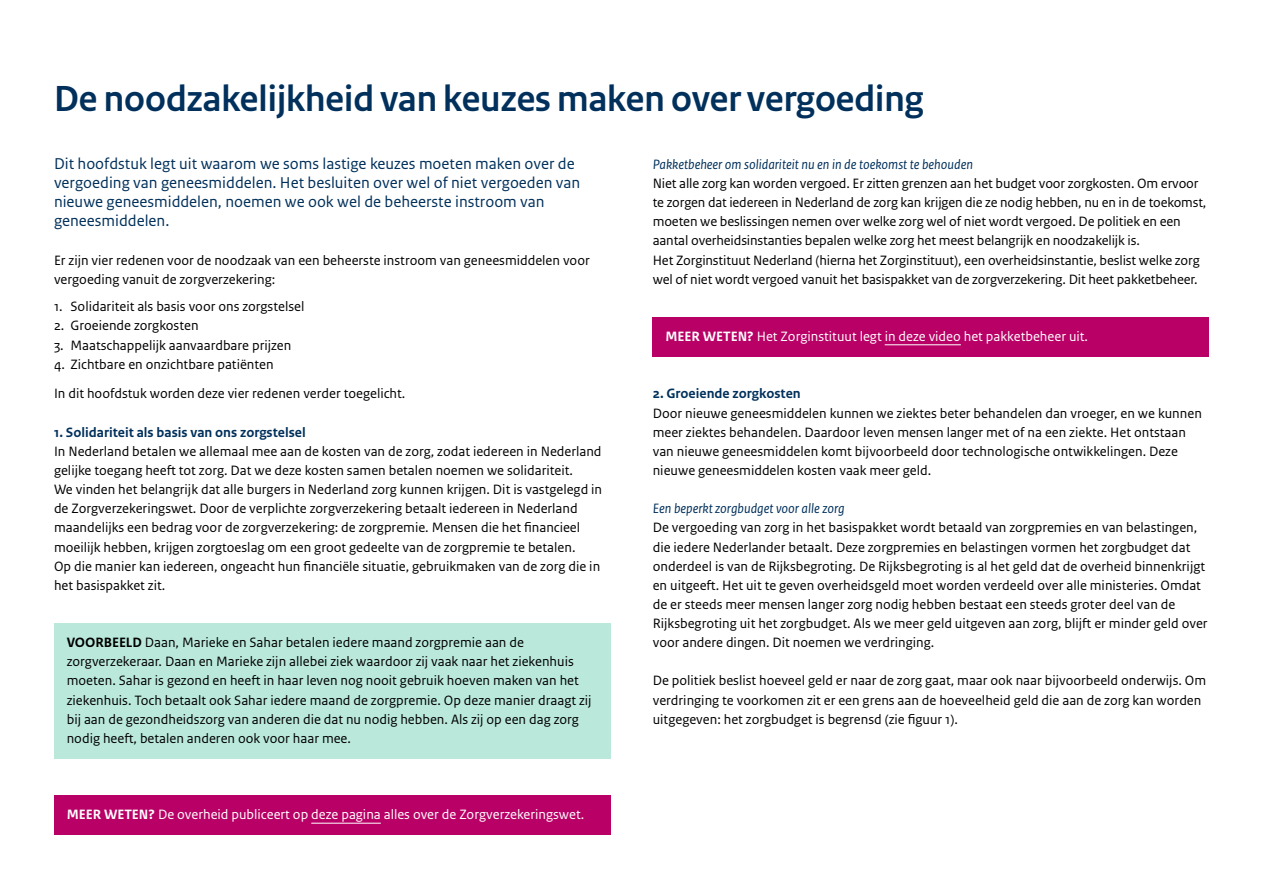
<style>
.page{position:relative;width:1263px;height:893px;background:#fff}
.page>*{position:absolute;margin:0;border:0;box-sizing:border-box;transform-origin:0 0}
._03_RO_Kop{font:700 38.25px "Rijksoverheid Sans Heading";color:#00305b}
._09_RO_Inleiding{font:16.5px/19.2px "Rijksoverheid Sans Text";color:#00305b}
._10_RO_Broodtekst_Sans{font:14.25px/19.2px "Rijksoverheid Sans Text";color:#000}
._10_RO_Kadertekst_Sans{font:14.25px/19.2px "Rijksoverheid Sans Text";color:#000}
._10_RO_Kadertekst_Sans_donkerblauw{font:14.25px "Rijksoverheid Sans Text";color:#fff}
._07_RO_Subalineakop_Sans{font:italic 14.25px "Rijksoverheid Sans Text";color:#00305b}
._06_RO_Tussenkop_Sans{font:700 14.25px "Rijksoverheid Sans Text";color:#00305b}
.s1{font-weight:700}
</style>
<div class="page">
<div style="left:54px;top:623px;width:556px;height:135px;background:#bae9db"></div>
<div style="left:54px;top:795px;width:556px;height:40px;background:#b90066"></div>
<hr style="left:311px;top:823px;width:70px;height:1px;background:#fff">
<div style="left:653px;top:317px;width:556px;height:39px;background:#b90066"></div>
<hr style="left:885px;top:344px;width:76px;height:1px;background:#fff">
<p class="_03_RO_Kop" style="left:54px;top:77px;width:871px">De noodzakelijkheid van keuzes maken over vergoeding</p>
<p class="_09_RO_Inleiding" style="left:54px;top:154px;width:528px">Dit hoofdstuk legt uit waarom we soms lastige keuzes moeten maken over de vergoeding van geneesmiddelen. Het besluiten over wel of niet vergoeden van nieuwe geneesmiddelen, noemen we ook wel de beheerste instroom van geneesmiddelen.</p>
<p class="_10_RO_Broodtekst_Sans" style="left:54px;top:250px;width:537px">Er zijn vier redenen voor de noodzaak van een beheerste instroom van geneesmiddelen voor vergoeding vanuit de zorgverzekering:</p>
<p class="_10_RO_Broodtekst_Sans" style="left:54px;top:297px;width:252px">1. Solidariteit als basis voor ons zorgstelsel</p>
<p class="_10_RO_Broodtekst_Sans" style="left:54px;top:316px;width:146px">2. Groeiende zorgkosten</p>
<p class="_10_RO_Broodtekst_Sans" style="left:54px;top:335px;width:239px">3. Maatschappelijk aanvaardbare prijzen</p>
<p class="_10_RO_Broodtekst_Sans" style="left:54px;top:355px;width:221px">4. Zichtbare en onzichtbare patiënten</p>
<p class="_10_RO_Broodtekst_Sans" style="left:54px;top:384px;width:353px">In dit hoofdstuk worden deze vier redenen verder toegelicht.</p>
<p class="_06_RO_Tussenkop_Sans" style="left:54px;top:424px;width:253px">1. Solidariteit als basis van ons zorgstelsel</p>
<p class="_10_RO_Broodtekst_Sans" style="left:54px;top:442px;width:550px">In Nederland betalen we allemaal mee aan de kosten van de zorg, zodat iedereen in Nederland gelijke toegang heeft tot zorg. Dat we deze kosten samen betalen noemen we solidariteit.<br>We vinden het belangrijk dat alle burgers in Nederland zorg kunnen krijgen. Dit is vastgelegd in de Zorgverzekeringswet. Door de verplichte zorgverzekering betaalt iedereen in Nederland maandelijks een bedrag voor de zorgverzekering: de zorgpremie. Mensen die het financieel moeilijk hebben, krijgen zorgtoeslag om een groot gedeelte van de zorgpremie te betalen.<br>Op die manier kan iedereen, ongeacht hun financiële situatie, gebruikmaken van de zorg die in het basispakket zit.</p>
<p class="_07_RO_Subalineakop_Sans" style="left:653px;top:156px;width:322px">Pakketbeheer om solidariteit nu en in de toekomst te behouden</p>
<p class="_10_RO_Broodtekst_Sans" style="left:653px;top:174px;width:555px">Niet alle zorg kan worden vergoed. Er zitten grenzen aan het budget voor zorgkosten. Om ervoor te zorgen dat iedereen in Nederland de zorg kan krijgen die ze nodig hebben, nu en in de toekomst, moeten we beslissingen nemen over welke zorg wel of niet wordt vergoed. De politiek en een aantal overheidsinstanties bepalen welke zorg het meest belangrijk en noodzakelijk is.</p>
<p class="_10_RO_Broodtekst_Sans" style="left:653px;top:250px;width:548px">Het Zorginstituut Nederland (hierna het Zorginstituut), een overheidsinstantie, beslist welke zorg wel of niet wordt vergoed vanuit het basispakket van de zorgverzekering. Dit heet pakketbeheer.</p>
<p class="_10_RO_Kadertekst_Sans_donkerblauw" style="left:665px;top:328px;width:424px"><span class="s1">MEER WETEN?</span> Het Zorginstituut legt in deze video het pakketbeheer uit.</p>
<p class="_06_RO_Tussenkop_Sans" style="left:653px;top:386px;width:149px">2. Groeiende zorgkosten</p>
<p class="_10_RO_Broodtekst_Sans" style="left:653px;top:404px;width:551px">Door nieuwe geneesmiddelen kunnen we ziektes beter behandelen dan vroeger, en we kunnen meer ziektes behandelen. Daardoor leven mensen langer met of na een ziekte. Het ontstaan van nieuwe geneesmiddelen komt bijvoorbeeld door technologische ontwikkelingen. Deze nieuwe geneesmiddelen kosten vaak meer geld.</p>
<p class="_07_RO_Subalineakop_Sans" style="left:653px;top:501px;width:193px">Een beperkt zorgbudget voor alle zorg</p>
<p class="_10_RO_Broodtekst_Sans" style="left:653px;top:518px;width:556px">De vergoeding van zorg in het basispakket wordt betaald van zorgpremies en van belastingen, die iedere Nederlander betaalt. Deze zorgpremies en belastingen vormen het zorgbudget dat onderdeel is van de Rijksbegroting. De Rijksbegroting is al het geld dat de overheid binnenkrijgt en uitgeeft. Het uit te geven overheidsgeld moet worden verdeeld over alle ministeries. Omdat de er steeds meer mensen langer zorg nodig hebben bestaat een steeds groter deel van de Rijksbegroting uit het zorgbudget. Als we meer geld uitgeven aan zorg, blijft er minder geld over voor andere dingen. Dit noemen we verdringing.</p>
<p class="_10_RO_Broodtekst_Sans" style="left:653px;top:671px;width:555px">De politiek beslist hoeveel geld er naar de zorg gaat, maar ook naar bijvoorbeeld onderwijs. Om verdringing te voorkomen zit er een grens aan de hoeveelheid geld die aan de zorg kan worden uitgegeven: het zorgbudget is begrensd (zie figuur 1).</p>
<p class="_10_RO_Kadertekst_Sans" style="left:67px;top:633px;width:526px"><span class="s1">VOORBEELD</span> Daan, Marieke en Sahar betalen iedere maand zorgpremie aan de zorgverzekeraar. Daan en Marieke zijn allebei ziek waardoor zij vaak naar het ziekenhuis moeten. Sahar is gezond en heeft in haar leven nog nooit gebruik hoeven maken van het ziekenhuis. Toch betaalt ook Sahar iedere maand de zorgpremie. Op deze manier draagt zij bij aan de gezondheidszorg van anderen die dat nu nodig hebben. Als zij op een dag zorg nodig heeft, betalen anderen ook voor haar mee.</p>
<p class="_10_RO_Kadertekst_Sans_donkerblauw" style="left:67px;top:807px;width:519px"><span class="s1">MEER WETEN?</span> De overheid publiceert op deze pagina alles over de Zorgverzekeringswet.</p>
</div>
